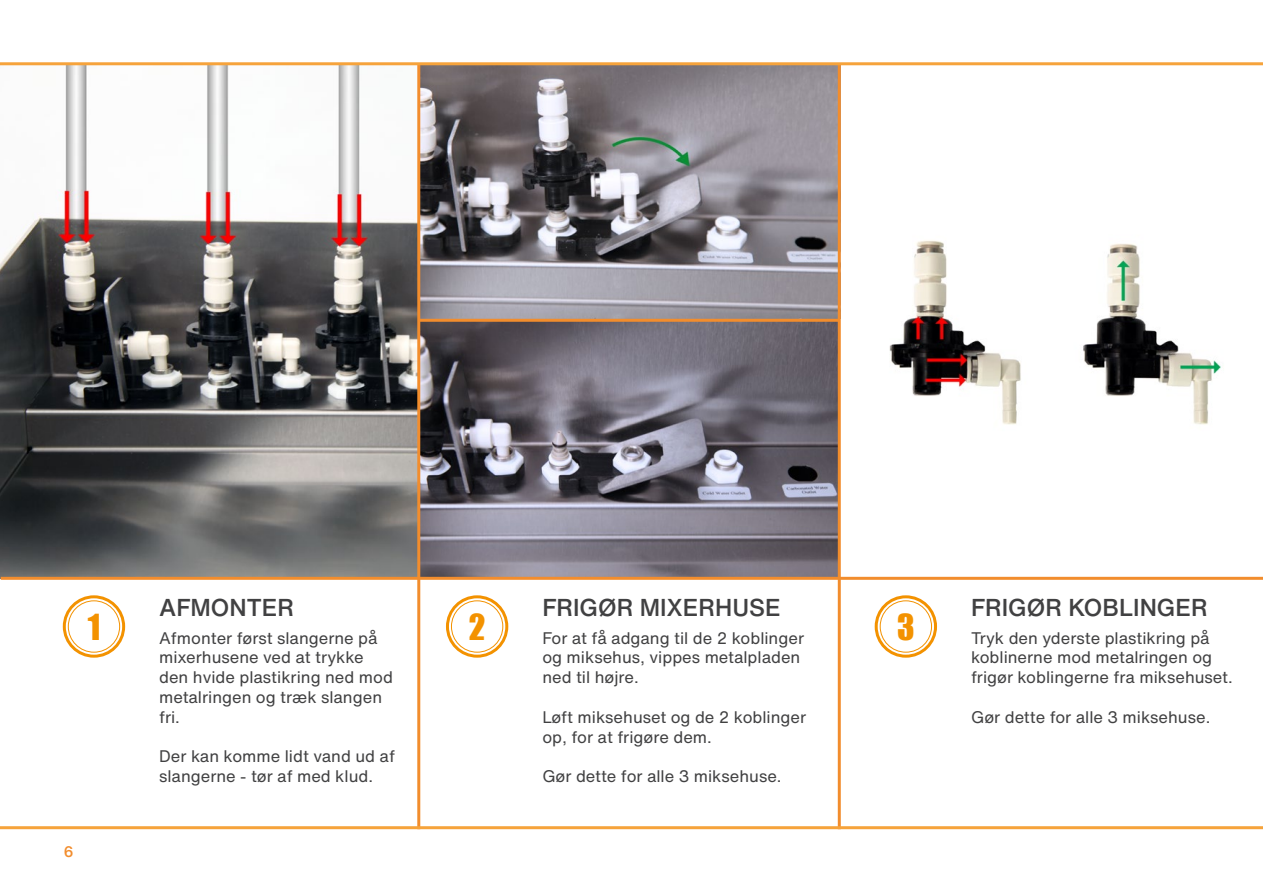
<style>
.page{position:relative;width:1263px;height:893px;background:#fff}
.page>*{position:absolute;margin:0;border:0;box-sizing:border-box;transform-origin:0 0}
.t1{font:33px "Impact";color:#f39200}
.t2{font:500 24px "Helvetica Now Text";color:#414142}
.t3{font:16.5px/19.8px "Helvetica Now Text";color:#414142}
.t4{font:500 15px "Helvetica Now Text";color:#f28d2d}
</style>
<div class="page">
<img style="left:0;top:65px;width:417px;height:513px">
<img style="left:420px;top:322px;width:418px;height:255px">
<img style="left:420px;top:65px;width:418px;height:254px">
<hr style="left:1px;top:577px;width:1262px;height:3px;background:#f28d2d">
<hr style="left:838px;top:64px;width:3px;height:765px;background:#f28d2d">
<hr style="left:419px;top:319px;width:420px;height:3px;background:#f28d2d">
<hr style="left:417px;top:64px;width:3px;height:765px;background:#f28d2d">
<img style="left:889px;top:240px;width:332px;height:185px">
<div style="left:446px;top:595px;width:62px;height:63px;border:3px solid #f39200;border-radius:50%"></div>
<div style="left:451px;top:600px;width:52px;height:53px;border:1px solid #f39200;border-radius:50%"></div>
<div style="left:875px;top:595px;width:62px;height:63px;border:3px solid #f39200;border-radius:50%"></div>
<div style="left:880px;top:600px;width:52px;height:53px;border:1px solid #f39200;border-radius:50%"></div>
<hr style="left:0;top:62px;width:1263px;height:3px;background:#f6a33b">
<hr style="left:0;top:826px;width:1263px;height:3px;background:#f6a33b">
<div style="left:63px;top:595px;width:62px;height:63px;border:3px solid #f39200;border-radius:50%"></div>
<div style="left:68px;top:600px;width:52px;height:53px;border:1px solid #f39200;border-radius:50%"></div>
<h1 class="t1" style="left:88px;top:601px;width:14px">1</h1>
<p class="t4" style="left:64px;top:840px;width:11px">6</p>
<h2 class="t2" style="left:159px;top:590px;width:136px">AFMONTER</h2>
<p class="t3" style="left:159px;top:627px;width:235px">Afmonter først slangerne på mixerhusene ved at trykke den hvide plastikring ned mod metalringen og træk slangen fri.</p>
<p class="t3" style="left:159px;top:746px;width:237px">Der kan komme lidt vand ud af slangerne - tør af med klud.</p>
<h1 class="t1" style="left:469px;top:601px;width:18px">2</h1>
<h2 class="t2" style="left:542px;top:590px;width:240px">FRIGØR MIXERHUSE</h2>
<p class="t3" style="left:542px;top:627px;width:263px">For at få adgang til de 2 koblinger</p>
<p class="t3" style="left:542px;top:647px;width:260px">og miksehus, vippes metalpladen ned til højre.</p>
<p class="t3" style="left:542px;top:706px;width:265px">Løft miksehuset og de 2 koblinger op, for at frigøre dem.</p>
<p class="t3" style="left:542px;top:766px;width:241px">Gør dette for alle 3 miksehuse.</p>
<h1 class="t1" style="left:897px;top:601px;width:19px">3</h1>
<h2 class="t2" style="left:971px;top:590px;width:238px">FRIGØR KOBLINGER</h2>
<p class="t3" style="left:971px;top:627px;width:263px">Tryk den yderste plastikring på koblinerne mod metalringen og frigør koblingerne fra miksehuset.</p>
<p class="t3" style="left:971px;top:706px;width:241px">Gør dette for alle 3 miksehuse.</p>
</div>
